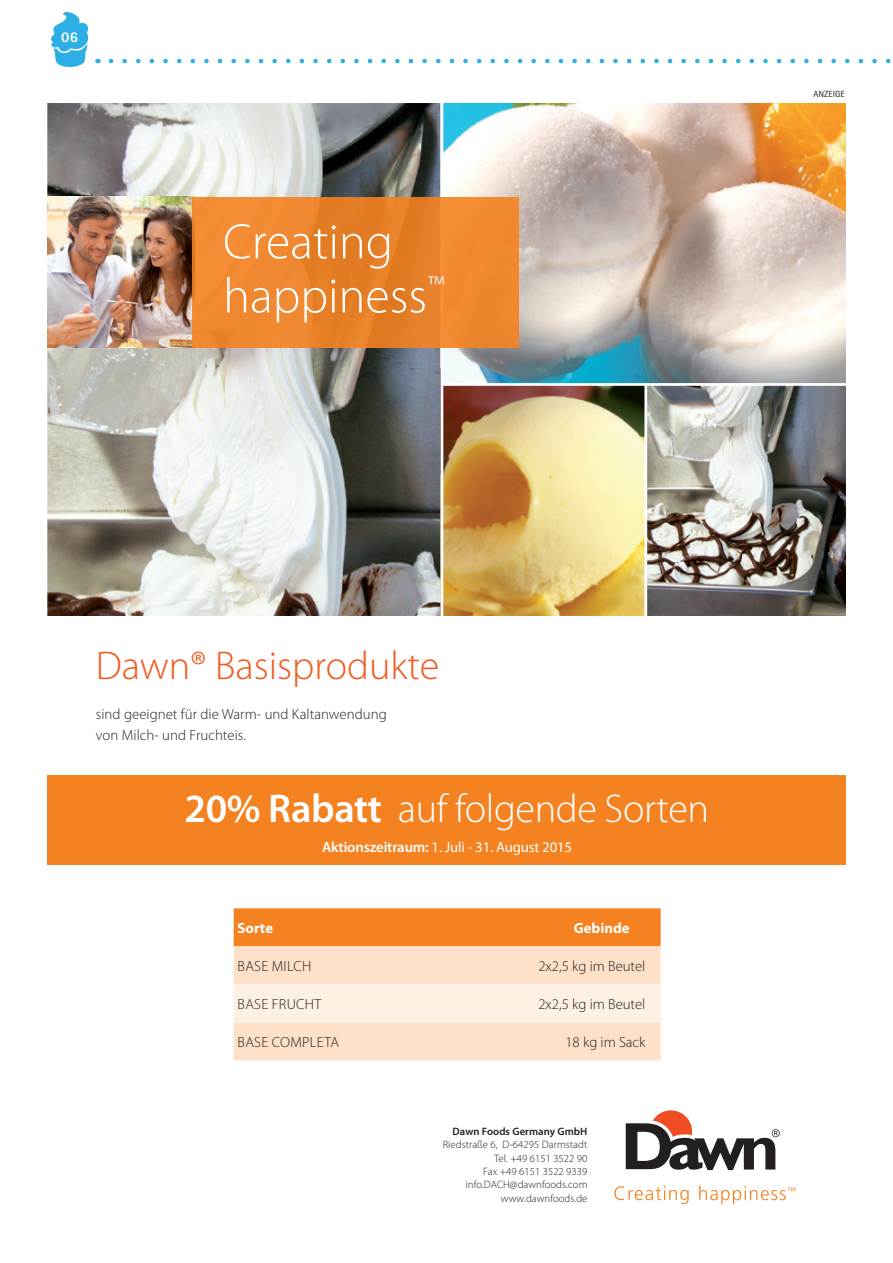
<style>
.page{position:relative;width:893px;height:1263px;background:#fff}
.page>*{position:absolute;margin:0;border:0;box-sizing:border-box;transform-origin:0 0}
.t1{font:300 50.1px/54.2px "Myriad Pro";color:#fff}
.t2{font:300 40.2px "Myriad Pro";letter-spacing:-.01em;color:#fff}
.t3{font:300 40.2px "Myriad Pro";color:#f25b21}
.t4{font:800 15px "Rotis Sans Serif Pro";color:#fff}
.t5{font:300 14.7px/21.1px "Myriad Pro";letter-spacing:.005em;color:#231f20}
.t6{font:14.7px "Myriad Pro";letter-spacing:-.01em;color:#fff}
.t7{font:700 14.7px "Myriad Pro";color:#fff}
.t8{font:300 10.8px/13.4px "Myriad Pro";letter-spacing:.005em;color:#231f20;text-align:right}
.t9{font:600 10.8px "Myriad Pro";letter-spacing:.005em;color:#231f20}
.t10{font:9px "Rotis Sans Serif Pro";color:#231f20}
.s1{font-weight:600}
</style>
<div class="page">
<svg style="left:51px;top:11px;width:38px;height:56px"></svg>
<svg style="left:111px;top:59px;width:780px;height:4px"></svg>
<img style="left:647px;top:386px;width:199px;height:230px">
<img style="left:440px;top:364px;width:204px;height:252px">
<img style="left:443px;top:103px;width:403px;height:280px">
<img style="left:47px;top:103px;width:393px;height:513px">
<div style="left:234px;top:908px;width:427px;height:38px;background:#f58220"></div>
<div style="left:234px;top:946px;width:427px;height:114px;background:#fee1c8"></div>
<div style="left:234px;top:984px;width:427px;height:38px;background:#fef0e2"></div>
<hr style="left:441px;top:103px;width:2px;height:543px;background:#fff">
<hr style="left:443px;top:383px;width:403px;height:3px;background:#fff">
<img style="left:47px;top:197px;width:146px;height:151px">
<div style="left:193px;top:197px;width:326px;height:151px;background:linear-gradient(to right,#ee872f,#ea822a)"></div>
<div style="left:47px;top:775px;width:799px;height:89px;background:#f58220"></div>
<svg style="left:626px;top:1110px;width:154px;height:60px"></svg>
<svg style="left:614px;top:1186px;width:75px;height:18px"></svg>
<svg style="left:699px;top:1185px;width:96px;height:19px"></svg>
<p class="t4" style="left:61px;top:27px;width:18px">06</p>
<h1 class="t1" style="left:223px;top:215px;width:223px">Creating happiness<sup>™</sup></h1>
<p class="t10" style="left:814px;top:88px;width:33px">ANZEIGE</p>
<h2 class="t3" style="left:96px;top:644px;width:345px">Dawn® Basisprodukte</h2>
<p class="t5" style="left:96px;top:704px;width:292px">sind geeignet für die Warm- und Kaltanwendung von Milch- und Fruchteis.</p>
<h2 class="t2" style="left:185px;top:787px;width:526px"><span class="s1">20% Rabatt</span> auf folgende Sorten</h2>
<p class="t6" style="left:322px;top:838px;width:252px"><span class="s1">Aktionszeitraum:</span> 1. Juli - 31. August 2015</p>
<p class="t7" style="left:237px;top:918px;width:37px">Sorte</p>
<p class="t7" style="left:574px;top:918px;width:58px">Gebinde</p>
<p class="t5" style="left:238px;top:956px;width:75px">BASE MILCH</p>
<p class="t5" style="left:538px;top:956px;width:108px">2x2,5 kg im Beutel</p>
<p class="t5" style="left:238px;top:994px;width:85px">BASE FRUCHT</p>
<p class="t5" style="left:538px;top:994px;width:108px">2x2,5 kg im Beutel</p>
<p class="t5" style="left:238px;top:1032px;width:103px">BASE COMPLETA</p>
<p class="t5" style="left:565px;top:1032px;width:82px">18 kg im Sack</p>
<p class="t9" style="left:453px;top:1124px;width:136px">Dawn Foods Germany GmbH</p>
<p class="t8" style="left:443px;top:1138px;width:146px">Riedstraße 6, D-64295 Darmstadt<br>Tel. +49 6151 3522 90<br>Fax +49 6151 3522 9339 info.DACH@dawnfoods.com www.dawnfoods.de</p>
</div>
